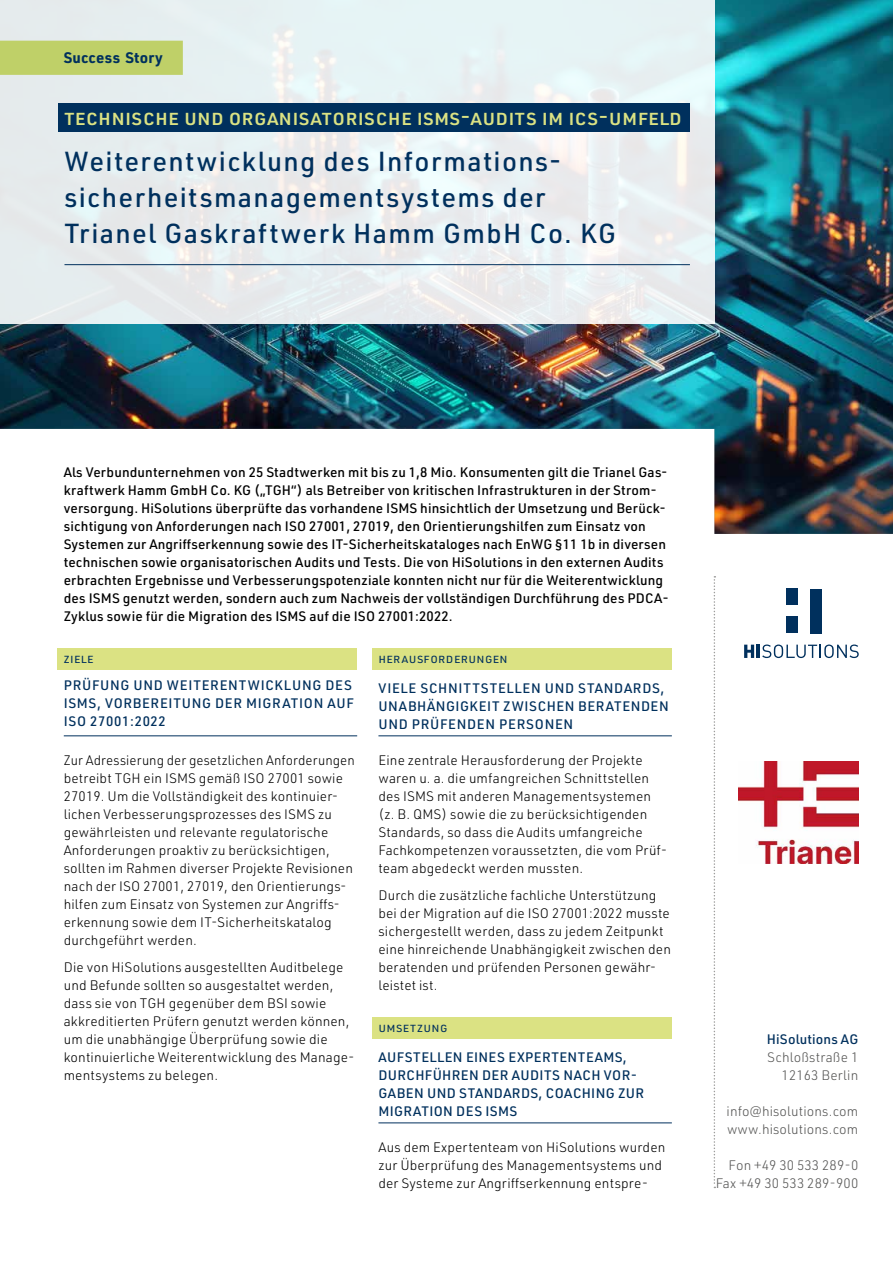
<style>
.page{position:relative;width:893px;height:1263px;background:#fff}
.page>*{position:absolute;margin:0;border:0;box-sizing:border-box;transform-origin:0 0}
.t1{font:500 27px/36px "URWDIN";letter-spacing:.05em;color:#00305d}
.t2{font:500 22.5px "URWDIN";letter-spacing:.01em;color:#dbe283}
.t3{font:700 15px "URWDIN";letter-spacing:.02em;color:#00305d}
.t4{font:300 13.5px/18px "URWDIN";letter-spacing:.01em;color:#000}
.t5{font:500 13.5px/18px "URWDIN";letter-spacing:.01em;color:#000}
.t6{font:500 13.5px/18px "URWDIN";letter-spacing:.05em;color:#00305d}
.t7{font:500 13.5px/18px "URWDIN";letter-spacing:.025em;color:#00305d}
.t8{font:300 13.5px/18px "URWDIN";letter-spacing:.01em;color:#575756;text-align:right}
.t9{font:13.5px "URWDIN";letter-spacing:.025em;color:#00305d}
.t10{font:500 13.5px "URWDIN";letter-spacing:.01em;color:#00305d}
</style>
<div class="page">
<img style="left:0;top:0;width:893px;height:534px">
<svg style="left:714px;top:576px;width:1px;height:612px"></svg>
<svg style="left:744px;top:644px;width:115px;height:14px"></svg>
<div style="left:786px;top:616px;width:12px;height:17px;background:#00305d"></div>
<div style="left:810px;top:589px;width:11px;height:44px;background:#00305d"></div>
<div style="left:786px;top:589px;width:12px;height:16px;background:#00305d"></div>
<div style="left:57px;top:648px;width:300px;height:22px;background:#dbe283"></div>
<hr style="left:64px;top:735px;width:293px;height:1px;background:#00305d">
<div style="left:372px;top:648px;width:300px;height:22px;background:#dbe283"></div>
<hr style="left:378px;top:735px;width:294px;height:1px;background:#00305d">
<div style="left:372px;top:1017px;width:300px;height:22px;background:#dbe283"></div>
<hr style="left:378px;top:1122px;width:294px;height:1px;background:#00305d">
<svg style="left:0;top:0;width:715px;height:324px;background:#e7eeef"></svg>
<div style="left:58px;top:104px;width:632px;height:28px;background:#00305d"></div>
<hr style="left:64px;top:264px;width:626px;height:1px;background:#00305d">
<img style="left:739px;top:762px;width:119px;height:101px">
<div style="left:0;top:41px;width:183px;height:34px;background:#bfd068"></div>
<p class="t3" style="left:64px;top:47px;width:101px">Success Story</p>
<h2 class="t2" style="left:64px;top:101px;width:619px">technische und organisatorische isms-audits im ics-umfeld</h2>
<h1 class="t1" style="left:64px;top:142px;width:553px">Weiterentwicklung des Informations&shy;sicherheitsmanagementsystems der<br>Trianel Gaskraftwerk Hamm GmbH Co. KG</h1>
<p class="t5" style="left:64px;top:463px;width:606px">Als Verbundunternehmen von 25 Stadtwerken mit bis zu 1,8 Mio. Konsumenten gilt die Trianel Gas&shy;kraftwerk Hamm GmbH Co. KG („TGH“) als Betreiber von kritischen Infrastrukturen in der Strom&shy;versorgung. HiSolutions überprüfte das vorhandene ISMS hinsichtlich der Umsetzung und Berück&shy;sichtigung von Anforderungen nach ISO 27001, 27019, den Orientierungshilfen zum Einsatz von Systemen zur Angriffserkennung sowie des IT-Sicherheitskataloges nach EnWG §11 1b in diversen technischen sowie organisatorischen Audits und Tests. Die von HiSolutions in den externen Audits erbrachten Ergebnisse und Verbesserungspotenziale konnten nicht nur für die Weiterentwicklung des ISMS genutzt werden, sondern auch zum Nachweis der vollständigen Durchführung des PDCA-Zyklus sowie für die Migration des ISMS auf die ISO 27001:2022.</p>
<p class="t9" style="left:64px;top:649px;width:31px">ziele</p>
<p class="t6" style="left:64px;top:676px;width:291px">PRÜFUNG UND WEITERENTWICKLUNG DES<br>ISMS, VORBEREITUNG DER MIGRATION AUF<br>ISO 27001:2022</p>
<p class="t4" style="left:64px;top:751px;width:292px">Zur Adressierung der gesetzlichen Anforderungen betreibt TGH ein ISMS gemäß ISO 27001 sowie 27019. Um die Vollständigkeit des kontinuier&shy;lichen Verbesserungsprozesses des ISMS zu gewährleisten und relevante regulatorische Anforderungen proaktiv zu berücksichtigen, sollten im Rahmen diverser Projekte Revisionen nach der ISO 27001, 27019, den Orientierungs&shy;hilfen zum Einsatz von Systemen zur Angriffs&shy;erkennung sowie dem IT-Sicherheitskatalog durchgeführt werden.</p>
<p class="t4" style="left:64px;top:958px;width:292px">Die von HiSolutions ausgestellten Auditbelege und Befunde sollten so ausgestaltet werden, dass sie von TGH gegenüber dem BSI sowie akkreditierten Prüfern genutzt werden können, um die unabhängige Überprüfung sowie die kontinuierliche Weiterentwicklung des Manage&shy;mentsystems zu belegen.</p>
<p class="t9" style="left:378px;top:649px;width:131px">herausforderungen</p>
<p class="t6" style="left:378px;top:679px;width:292px">VIELE SCHNITTSTELLEN UND STANDARDS,<br>UNABHÄNGIGKEIT ZWISCHEN BERATENDEN<br>UND PRÜFENDEN PERSONEN</p>
<p class="t4" style="left:378px;top:751px;width:290px">Eine zentrale Herausforderung der Projekte waren u. a. die umfangreichen Schnittstellen des ISMS mit anderen Managementsystemen (z. B. QMS) sowie die zu berücksichtigenden Standards, so dass die Audits umfangreiche Fachkompetenzen voraussetzten, die vom Prüf&shy;team abgedeckt werden mussten.</p>
<p class="t4" style="left:378px;top:886px;width:294px">Durch die zusätzliche fachliche Unterstützung bei der Migration auf die ISO 27001:2022 musste sichergestellt werden, dass zu jedem Zeitpunkt eine hinreichende Unabhängigkeit zwischen den beratenden und prüfenden Personen gewähr&shy;leistet ist.</p>
<p class="t9" style="left:378px;top:1018px;width:71px">umsetzung</p>
<p class="t7" style="left:378px;top:1048px;width:267px">AUFSTELLEN EINES EXPERTENTEAMS,<br>DURCHFÜHREN DER AUDITS NACH VOR-<br>GABEN UND STANDARDS, COACHING ZUR<br>MIGRATION DES ISMS</p>
<p class="t4" style="left:378px;top:1138px;width:288px">Aus dem Expertenteam von HiSolutions wurden zur Überprüfung des Managementsystems und der Systeme zur Angriffserkennung entspre-</p>
<p class="t10" style="left:767px;top:1030px;width:93px">HiSolutions AG</p>
<p class="t8" style="left:767px;top:1048px;width:93px">Schloßstraße 1<br>12163 Berlin</p>
<p class="t8" style="left:726px;top:1102px;width:133px;text-align:left">info@hisolutions.com www.hisolutions.com</p>
<p class="t8" style="left:716px;top:1156px;width:144px">Fon +49 30 533 289-0<br>Fax +49 30 533 289-900</p>
</div>
